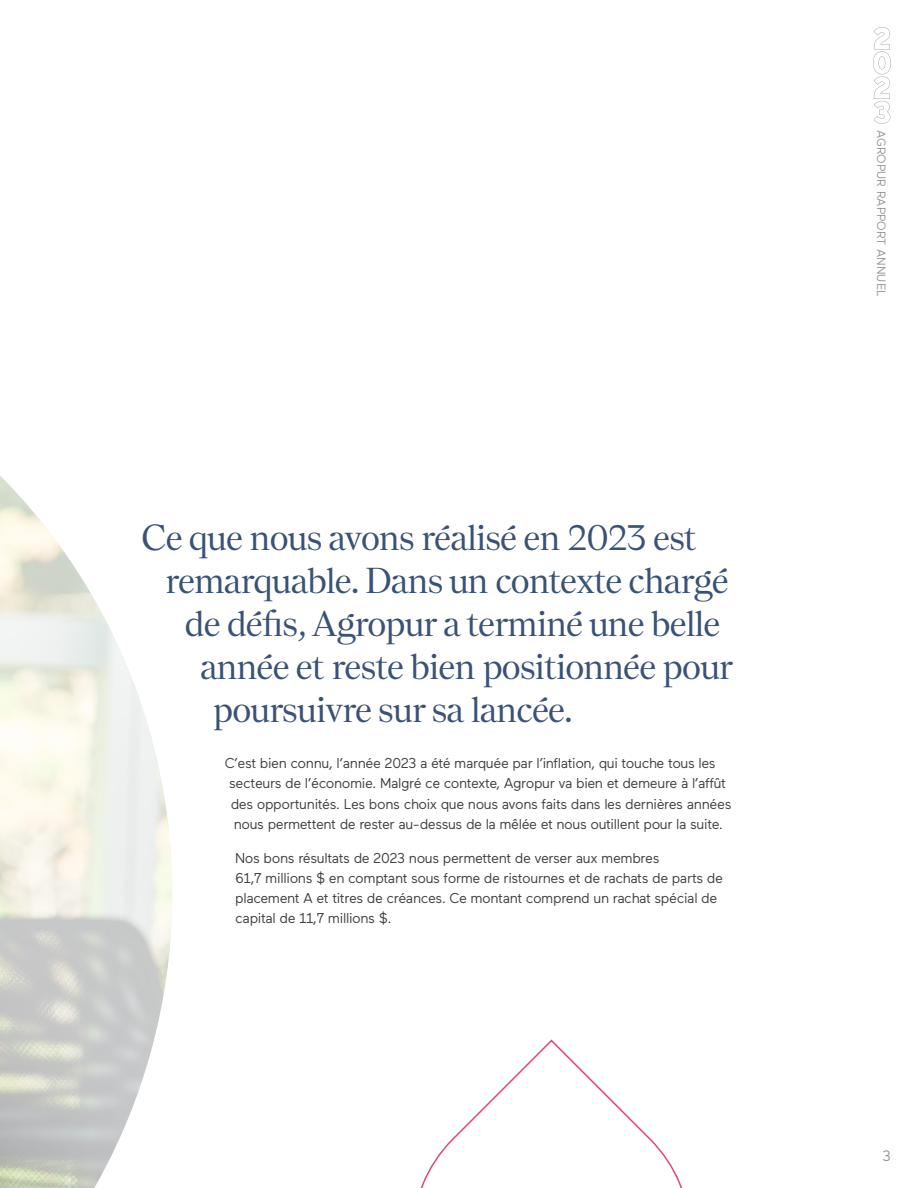
<style>
.page{position:relative;width:918px;height:1188px;background:#fff}
.page>*{position:absolute;margin:0;border:0;box-sizing:border-box;transform-origin:0 0}
.t1{font:36px "Nantes";letter-spacing:-.02em;color:#395275}
.t2{font:15px "Maax";color:#939598}
.t3{font:14.25px/20.2px "Maax";letter-spacing:-.03em;color:#414042}
.t4{font:12px "Maax";color:#939598}
</style>
<div class="page">
<svg style="left:873px;top:27px;width:18px;height:97px"></svg>
<svg style="left:420px;top:1039px;width:263px;height:149px"></svg>
<h1 class="t1" style="left:141px;top:515px;width:557px">Ce que nous avons réalisé en 2023 est</h1>
<h1 class="t1" style="left:165px;top:559px;width:565px">remarquable. Dans un contexte chargé</h1>
<h1 class="t1" style="left:185px;top:602px;width:537px">de défis, Agropur a terminé une belle</h1>
<h1 class="t1" style="left:200px;top:645px;width:535px">année et reste bien positionnée pour</h1>
<h1 class="t1" style="left:214px;top:688px;width:361px">poursuivre sur sa lancée.</h1>
<p class="t3" style="left:225px;top:753px;width:493px">C’est bien connu, l’année 2023 a été marquée par l’inflation, qui touche tous les</p>
<p class="t3" style="left:229px;top:774px;width:498px">secteurs de l’économie. Malgré ce contexte, Agropur va bien et demeure à l’affût</p>
<p class="t3" style="left:231px;top:794px;width:502px">des opportunités. Les bons choix que nous avons faits dans les dernières années</p>
<p class="t3" style="left:234px;top:814px;width:488px">nous permettent de rester au-dessus de la mêlée et nous outillent pour la suite.</p>
<p class="t3" style="left:235px;top:848px;width:489px">Nos bons résultats de 2023 nous permettent de verser aux membres<br>61,7 millions $ en comptant sous forme de ristournes et de rachats de parts de placement A et titres de créances. Ce montant comprend un rachat spécial de capital de 11,7 millions $.</p>
<p class="t4" style="left:888px;top:130px;width:168px;rotate:90deg">AGROPUR RAPPORT ANNUEL</p>
<p class="t2" style="left:882px;top:1148px;width:10px">3</p>
</div>
